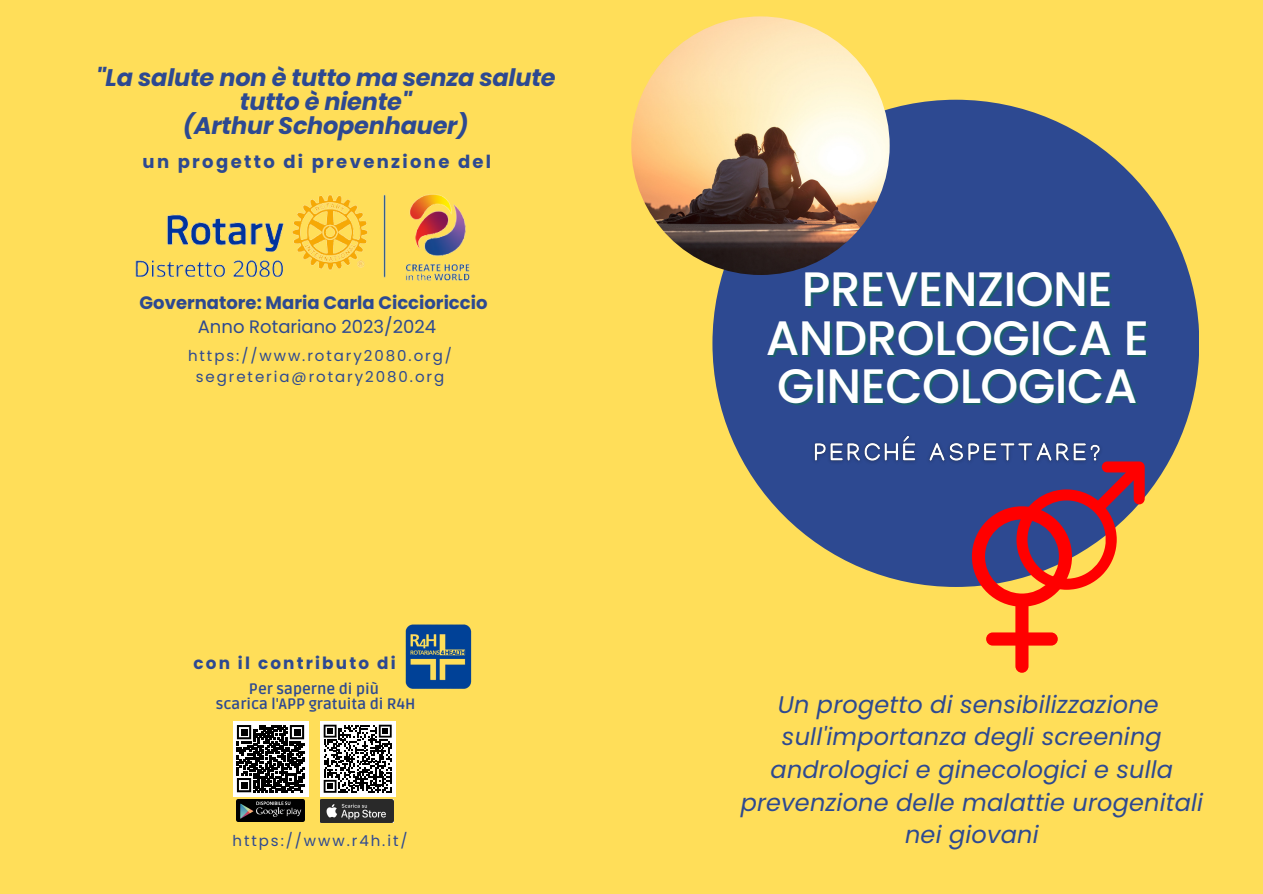
<style>
.page{position:relative;width:1263px;height:894px;background:#fff}
.page>*{position:absolute;margin:0;border:0;box-sizing:border-box;transform-origin:0 0}
.t1{font:500 48.3px/48.3px "Poppins";letter-spacing:-.01em;color:#fff}
.t2{font:italic 24px/32.5px "Poppins";letter-spacing:.01em;color:#2d4991;text-align:center}
.t3{font:italic 700 24px/23.5px "Poppins";letter-spacing:-.01em;color:#2d4991;text-align:center}
.t4{font:700 18px/24.8px "Poppins";color:#2d4991;text-align:center}
.t5{font:700 18px "Poppins";letter-spacing:.13em;color:#2d4991}
.t6{font:700 16.8px "Poppins";letter-spacing:.13em;color:#2d4991}
.t7{font:15px "Poppins";letter-spacing:.13em;color:#2d4991}
.t8{font:700 15px "Ruda";color:#2d4991}
.s1{font-weight:400}
</style>
<div class="page">
<div style="left:0;top:0;width:1263px;height:893px;background:#ffde59"></div>
<div style="left:712px;top:100px;width:487px;height:486px;background:#2d4991;border-radius:50%"></div>
<img style="left:631px;top:16px;width:259px;height:259px;border-radius:50%">
<img style="left:813px;top:435px;width:288px;height:28px">
<svg style="left:972px;top:461px;width:173px;height:211px"></svg>
<img style="left:236px;top:799px;width:69px;height:22px">
<img style="left:320px;top:799px;width:73px;height:23px">
<div style="left:320px;top:720px;width:75px;height:76px;background:#fff"></div>
<svg style="left:324px;top:724px;width:68px;height:68px"></svg>
<svg style="left:233px;top:721px;width:75px;height:75px"></svg>
<svg style="left:237px;top:724px;width:67px;height:68px;background:#4d4d4d"></svg>
<div style="left:241px;top:728px;width:6px;height:7px;background:#000"></div>
<div style="left:294px;top:728px;width:6px;height:7px;background:#000"></div>
<div style="left:241px;top:781px;width:6px;height:7px;background:#000"></div>
<img style="left:135px;top:194px;width:335px;height:87px">
<img style="left:406px;top:624px;width:66px;height:65px">
<p class="t3" style="left:96px;top:66px;width:461px">"La salute non è tutto ma senza salute tutto è niente"</p>
<p class="t3" style="left:183px;top:113px;width:287px">(Arthur Schopenhauer)</p>
<p class="t5" style="left:143px;top:149px;width:350px">un progetto di prevenzione del</p>
<p class="t4" style="left:140px;top:290px;width:349px">Governatore: Maria Carla Ciccioriccio<br><span class="s1">Anno Rotariano 2023/2024</span></p>
<p class="t7" style="left:188px;top:345px;width:265px">https://www.rotary2080.org/</p>
<p class="t7" style="left:196px;top:365px;width:250px">segreteria@rotary2080.org</p>
<p class="t6" style="left:193px;top:651px;width:204px">con il contributo di</p>
<p class="t8" style="left:249px;top:679px;width:132px">Per saperne di più</p>
<p class="t8" style="left:216px;top:695px;width:201px">scarica l'APP gratuita di R4H</p>
<p class="t7" style="left:232px;top:829px;width:177px">https://www.r4h.it/</p>
<p class="t1" style="left:802px;top:265px;width:312px">PREVENZIONE</p>
<p class="t1" style="left:766px;top:313px;width:385px">ANDROLOGICA E<br>GINECOLOGICA</p>
<p class="t2" style="left:778px;top:687px;width:382px">Un progetto di sensibilizzazione</p>
<p class="t2" style="left:741px;top:720px;width:464px">sull'importanza degli screening andrologici e ginecologici e sulla prevenzione delle malattie urogenitali nei giovani</p>
</div>
